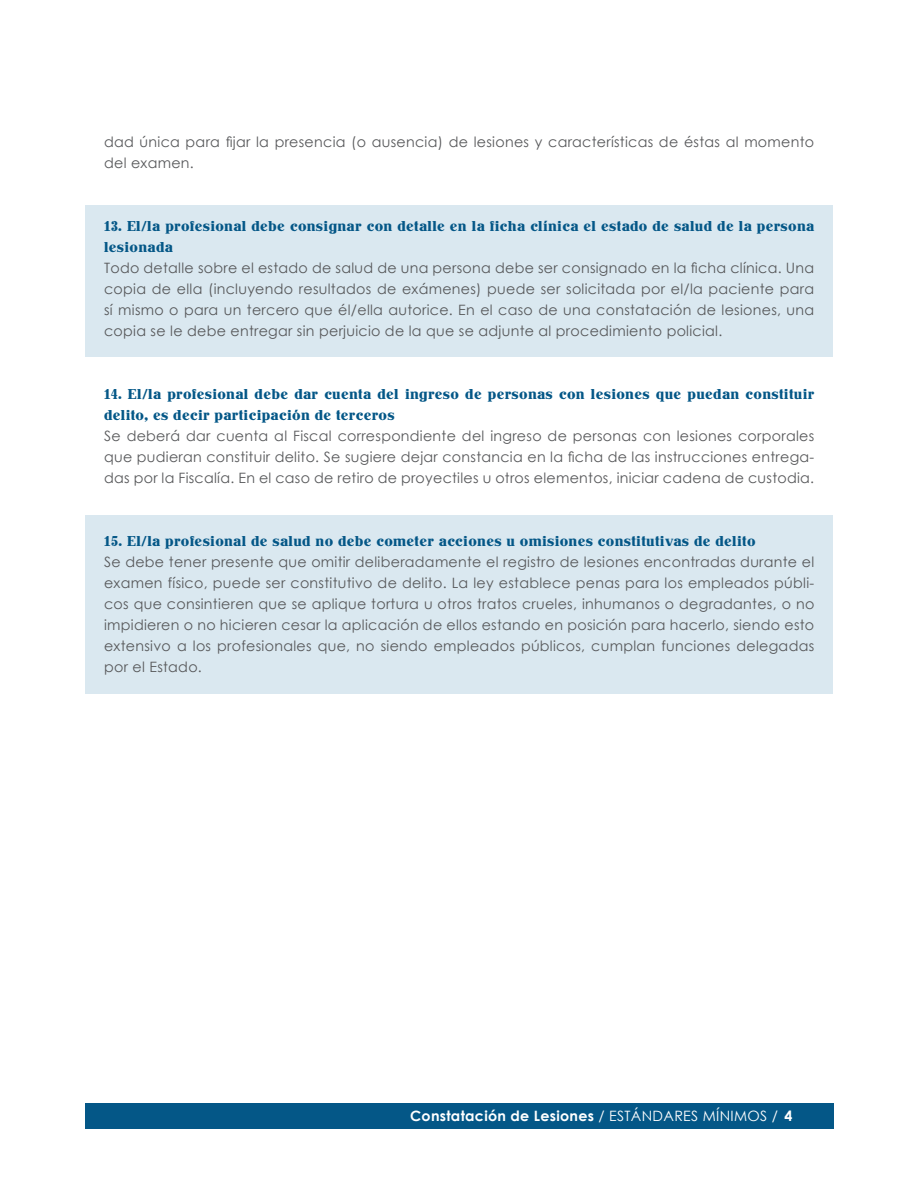
<style>
.page{position:relative;width:918px;height:1188px;background:#fff}
.page>*{position:absolute;margin:0;border:0;box-sizing:border-box;transform-origin:0 0}
.Estilo_de_párrafo_1{font:14.25px/21px "Century Gothic";letter-spacing:.02em;color:#57585a;text-align:justify}
.Estilo_de_párrafo_1-2{font:500 14.25px/21px "John Hancock CP";letter-spacing:.02em;color:#045787}
.t1{font:700 14.25px "Century Gothic";letter-spacing:.02em;color:#fff}
.s1{font-weight:400}
</style>
<div class="page">
<div style="left:85px;top:1103px;width:748px;height:25px;background:#045787"></div>
<div style="left:85px;top:206px;width:748px;height:151px;background:#dae8f0"></div>
<div style="left:85px;top:515px;width:748px;height:178px;background:#dae8f0"></div>
<p class="Estilo_de_párrafo_1" style="left:104px;top:131px;width:712px">dad única para fijar la presencia (o ausencia) de lesiones y características de éstas al momento del examen.</p>
<p class="Estilo_de_párrafo_1-2" style="left:104px;top:215px;width:712px">13. El/la profesional debe consignar con detalle en la ficha clínica el estado de salud de la persona lesionada</p>
<p class="Estilo_de_párrafo_1" style="left:104px;top:257px;width:712px">Todo detalle sobre el estado de salud de una persona debe ser consignado en la ficha clínica. Una copia de ella (incluyendo resultados de exámenes) puede ser solicitada por el/la paciente para sí mismo o para un tercero que él/ella autorice. En el caso de una constatación de lesiones, una copia se le debe entregar sin perjuicio de la que se adjunte al procedimiento policial.</p>
<p class="Estilo_de_párrafo_1-2" style="left:104px;top:383px;width:712px">14. El/la profesional debe dar cuenta del ingreso de personas con lesiones que puedan constituir delito, es decir participación de terceros</p>
<p class="Estilo_de_párrafo_1" style="left:104px;top:425px;width:712px">Se deberá dar cuenta al Fiscal correspondiente del ingreso de personas con lesiones corporales que pudieran constituir delito. Se sugiere dejar constancia en la ficha de las instrucciones entrega&shy;das por la Fiscalía. En el caso de retiro de proyectiles u otros elementos, iniciar cadena de custodia.</p>
<p class="Estilo_de_párrafo_1-2" style="left:104px;top:530px;width:653px">15. El/la profesional de salud no debe cometer acciones u omisiones constitutivas de delito</p>
<p class="Estilo_de_párrafo_1" style="left:104px;top:551px;width:712px">Se debe tener presente que omitir deliberadamente el registro de lesiones encontradas durante el examen físico, puede ser constitutivo de delito. La ley establece penas para los empleados públi&shy;cos que consintieren que se aplique tortura u otros tratos crueles, inhumanos o degradantes, o no impidieren o no hicieren cesar la aplicación de ellos estando en posición para hacerlo, siendo esto extensivo a los profesionales que, no siendo empleados públicos, cumplan funciones delegadas por el Estado.</p>
<p class="t1" style="left:410px;top:1105px;width:384px">Constatación de Lesiones <span class="s1">/ ESTÁNDARES MÍNIMOS /</span> 4</p>
</div>
